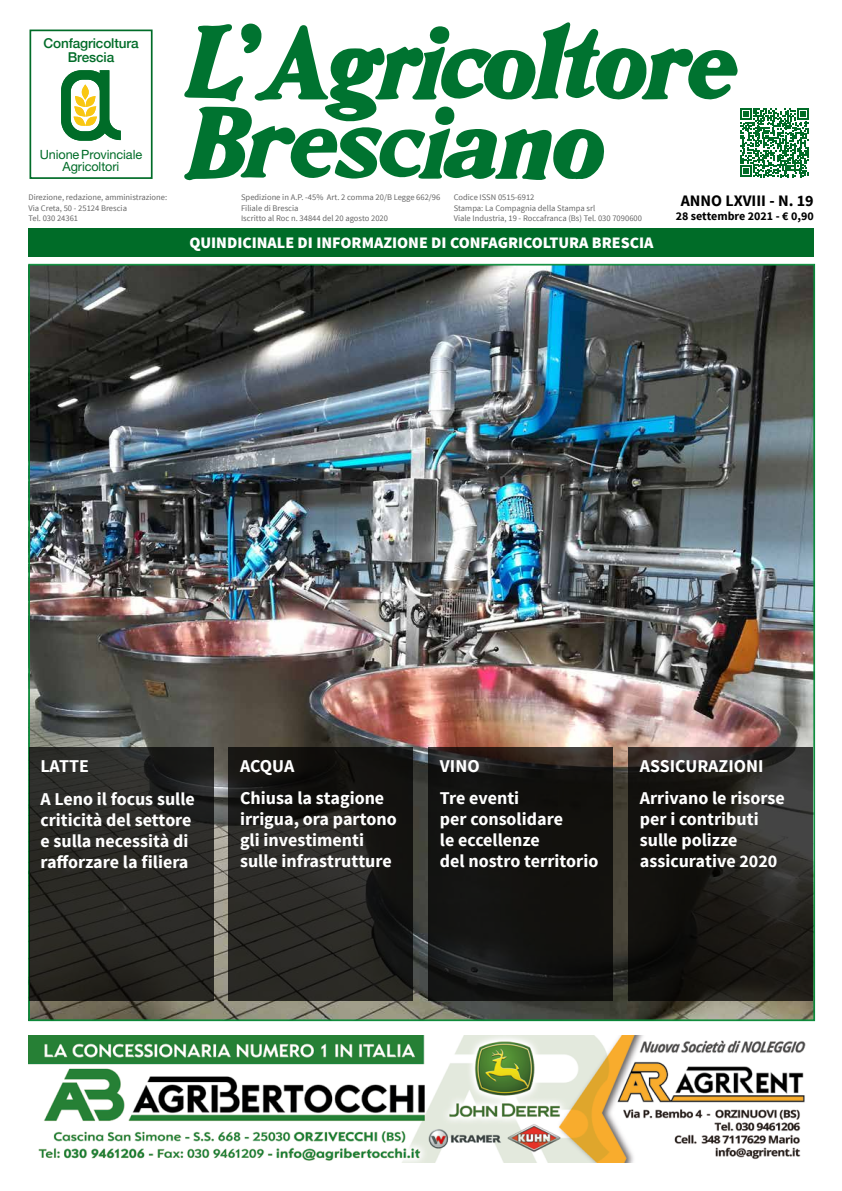
<style>
.page{position:relative;width:842px;height:1191px;background:#fff}
.page>*{position:absolute;margin:0;border:0;box-sizing:border-box;transform-origin:0 0}
.t1{font:700 18px/21px "Source Sans Pro";color:#fff}
.t2{font:900 16px "Source Sans Pro";color:#fff}
.t3{font:700 16px "Source Sans Pro";color:#000}
.t4{font:500 13.6px/13.6px "Helvetica Neue";letter-spacing:-.01em;color:#006c28;text-align:center}
.t5{font:12.7px/12.7px "Helvetica Neue";letter-spacing:-.01em;color:#006c28;text-align:center}
.t6{font:700 12px "Source Sans Pro";color:#000}
.t7{font:8.5px/10.2px "Source Sans Pro";color:#666}
</style>
<div class="page">
<img style="left:28px;top:1035px;width:778px;height:127px">
<img style="left:28px;top:264px;width:787px;height:757px">
<svg style="left:229px;top:747px;width:184px;height:253px;background:#20201c"></svg>
<svg style="left:429px;top:747px;width:184px;height:253px;background:#151412"></svg>
<svg style="left:628px;top:747px;width:185px;height:253px;background:#1f1e1a"></svg>
<div style="left:29px;top:228px;width:785px;height:28px;background:#006c28"></div>
<div style="left:30px;top:30px;width:123px;height:149px;border:2px solid #006c28"></div>
<svg style="left:61px;top:70px;width:60px;height:71px"></svg>
<svg style="left:184px;top:22px;width:625px;height:159px"></svg>
<svg style="left:29px;top:747px;width:184px;height:254px;background:#272723"></svg>
<p class="t4" style="left:43px;top:35px;width:97px">Confagricoltura<br>Brescia</p>
<p class="t5" style="left:40px;top:148px;width:104px">UnioneProvinciale<br>Agricoltori</p>
<p class="t7" style="left:28px;top:193px;width:140px">Direzione, redazione, amministrazione:<br>Via Creta, 50 - 25124 Brescia<br>Tel. 030 24361</p>
<p class="t7" style="left:241px;top:193px;width:201px">Spedizione in A.P. -45% Art. 2 comma 20/B Legge 662/96<br>Filiale di Brescia<br>Iscritto al Roc n. 34844 del 20 agosto 2020</p>
<p class="t7" style="left:454px;top:193px;width:190px">Codice ISSN 0515-6912<br>Stampa: La Compagnia della Stampa srl<br>Viale Industria, 19 - Roccafranca (Bs) Tel. 030 7090600</p>
<p class="t2" style="left:189px;top:232px;width:466px">QUINDICINALE DI INFORMAZIONE DI CONFAGRICOLTURA BRESCIA</p>
<p class="t3" style="left:681px;top:190px;width:135px">ANNO LXVIII - N. 19</p>
<p class="t6" style="left:676px;top:209px;width:140px">28 settembre 2021 - € 0,90</p>
<p class="t1" style="left:40px;top:751px;width:156px;line-height:32.3px">LATTE<br>A Leno il focus sulle</p>
<p class="t1" style="left:40px;top:810px;width:153px">criticità del settore e sulla necessità di rafforzare la filiera</p>
<p class="t1" style="left:240px;top:750px;width:146px;line-height:32.3px">ACQUA<br>Chiusa la stagione</p>
<p class="t1" style="left:240px;top:809px;width:158px">irrigua, ora partono gli investimenti sulle infrastrutture</p>
<p class="t1" style="left:440px;top:750px;width:81px;line-height:32.3px">VINO<br>Tre eventi</p>
<p class="t1" style="left:440px;top:809px;width:160px">per consolidare<br>le eccellenze<br>del nostro territorio</p>
<p class="t1" style="left:640px;top:750px;width:146px;line-height:32.3px">ASSICURAZIONI<br>Arrivano le risorse</p>
<p class="t1" style="left:640px;top:809px;width:139px">per i contributi sulle polizze assicurative 2020</p>
</div>
